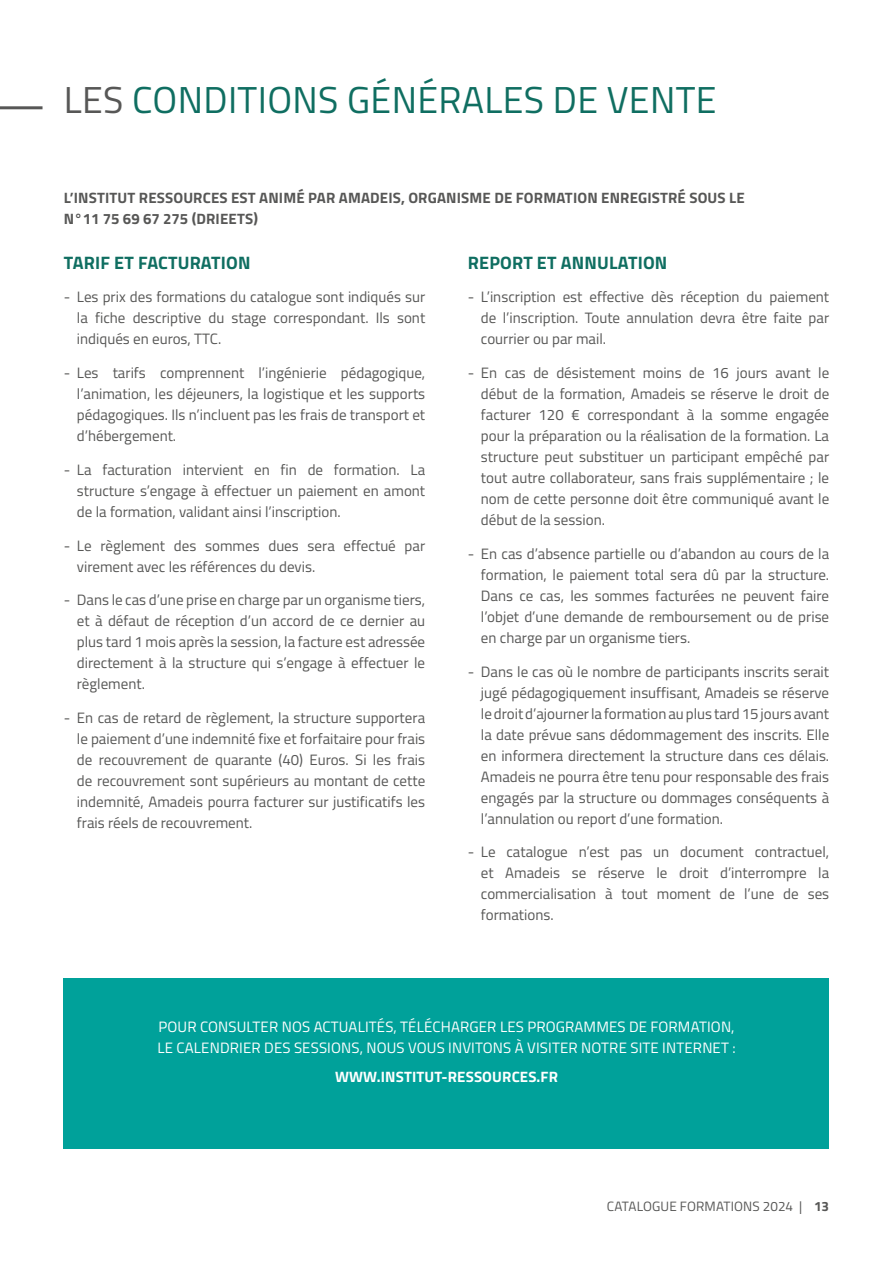
<style>
.page{position:relative;width:893px;height:1263px;background:#fff}
.page>*{position:absolute;margin:0;border:0;box-sizing:border-box;transform-origin:0 0}
.t1{font:37.5px "Titillium";letter-spacing:.01em;color:#0f6e61}
.t2{font:700 18px "Titillium";letter-spacing:.01em;color:#0f6e61}
.t3{font:15px/21px "Titillium";color:#575756;text-align:justify}
.t4{font:15px/21px "Titillium";letter-spacing:.01em;color:#fff}
.t5{font:700 15px/21px "Titillium";letter-spacing:.01em;color:#575756}
.t6{font:700 15px "Titillium";letter-spacing:.01em;color:#fff}
.t7{font:13.5px "Titillium";letter-spacing:.01em;color:#575756}
.s1{color:#575756}
.s2{font-weight:700}
</style>
<div class="page">
<hr style="left:0;top:106px;width:43px;height:3px;background:#575756">
<div style="left:64px;top:978px;width:765px;height:170px;background:#00a19a"></div>
<h1 class="t1" style="left:64px;top:73px;width:654px"><span class="s1">LES</span> CONDITIONS GÉNÉRALES DE VENTE</h1>
<p class="t5" style="left:64px;top:186px;width:682px">L’INSTITUT RESSOURCES EST ANIMÉ PAR AMADEIS, ORGANISME DE FORMATION ENREGISTRÉ SOUS LE<br>N°11 75 69 67 275 (DRIEETS)</p>
<p class="t2" style="left:64px;top:249px;width:188px">TARIF ET FACTURATION</p>
<p class="t3" style="left:77px;top:286px;width:350px;text-indent:-13px">- Les prix des formations du catalogue sont indiqués sur la fiche descriptive du stage correspondant. Ils sont indiqués en euros, TTC.</p>
<p class="t3" style="left:77px;top:362px;width:350px;text-indent:-13px">- Les tarifs comprennent l’ingénierie pédagogique, l’animation, les déjeuners, la logistique et les supports pédagogiques. Ils n’incluent pas les frais de transport et d’hébergement.</p>
<p class="t3" style="left:77px;top:458px;width:350px;text-indent:-13px">- La facturation intervient en fin de formation. La structure s’engage à effectuer un paiement en amont de la formation, validant ainsi l’inscription.</p>
<p class="t3" style="left:77px;top:534px;width:350px;text-indent:-13px">- Le règlement des sommes dues sera effectué par virement avec les références du devis.</p>
<p class="t3" style="left:77px;top:589px;width:350px;text-indent:-13px">- Dans le cas d’une prise en charge par un organisme tiers, et à défaut de réception d’un accord de ce dernier au plus tard 1 mois après la session, la facture est adressée directement à la structure qui s’engage à effectuer le règlement.</p>
<p class="t3" style="left:77px;top:707px;width:350px;text-indent:-13px">- En cas de retard de règlement, la structure supportera le paiement d’une indemnité fixe et forfaitaire pour frais de recouvrement de quarante (40) Euros. Si les frais de recouvrement sont supérieurs au montant de cette indemnité, Amadeis pourra facturer sur justificatifs les frais réels de recouvrement.</p>
<p class="t2" style="left:468px;top:249px;width:201px">REPORT ET ANNULATION</p>
<p class="t3" style="left:481px;top:286px;width:350px;text-indent:-13px">- L’inscription est effective dès réception du paiement de l’inscription. Toute annulation devra être faite par courrier ou par mail.</p>
<p class="t3" style="left:481px;top:362px;width:350px;text-indent:-13px">- En cas de désistement moins de 16 jours avant le début de la formation, Amadeis se réserve le droit de facturer 120 € correspondant à la somme engagée pour la préparation ou la réalisation de la formation. La structure peut substituer un participant empêché par tout autre collaborateur, sans frais supplémentaire ; le nom de cette personne doit être communiqué avant le début de la session.</p>
<p class="t3" style="left:481px;top:542px;width:350px;text-indent:-13px">- En cas d’absence partielle ou d’abandon au cours de la formation, le paiement total sera dû par la structure.<br>Dans ce cas, les sommes facturées ne peuvent faire l’objet d’une demande de remboursement ou de prise en charge par un organisme tiers.</p>
<p class="t3" style="left:481px;top:660px;width:350px;text-indent:-13px">- Dans le cas où le nombre de participants inscrits serait jugé pédagogiquement insuffisant, Amadeis se réserve le droit d’ajourner la formation au plus tard 15 jours avant la date prévue sans dédommagement des inscrits. Elle en informera directement la structure dans ces délais.<br>Amadeis ne pourra être tenu pour responsable des frais engagés par la structure ou dommages conséquents à l’annulation ou report d’une formation.</p>
<p class="t3" style="left:481px;top:841px;width:350px;text-indent:-13px">- Le catalogue n’est pas un document contractuel, et Amadeis se réserve le droit d’interrompre la commercialisation à tout moment de l’une de ses formations.</p>
<p class="t4" style="left:157px;top:1015px;width:580px">POUR CONSULTER NOS ACTUALITÉS, TÉLÉCHARGER LES PROGRAMMES DE FORMATION,<br>LE CALENDRIER DES SESSIONS, NOUS VOUS INVITONS À VISITER NOTRE SITE INTERNET :</p>
<p class="t6" style="left:335px;top:1066px;width:224px">WWW.INSTITUT-RESSOURCES.FR</p>
<p class="t7" style="left:607px;top:1197px;width:224px">CATALOGUE FORMATIONS 2024 | <span class="s2">13</span></p>
</div>
